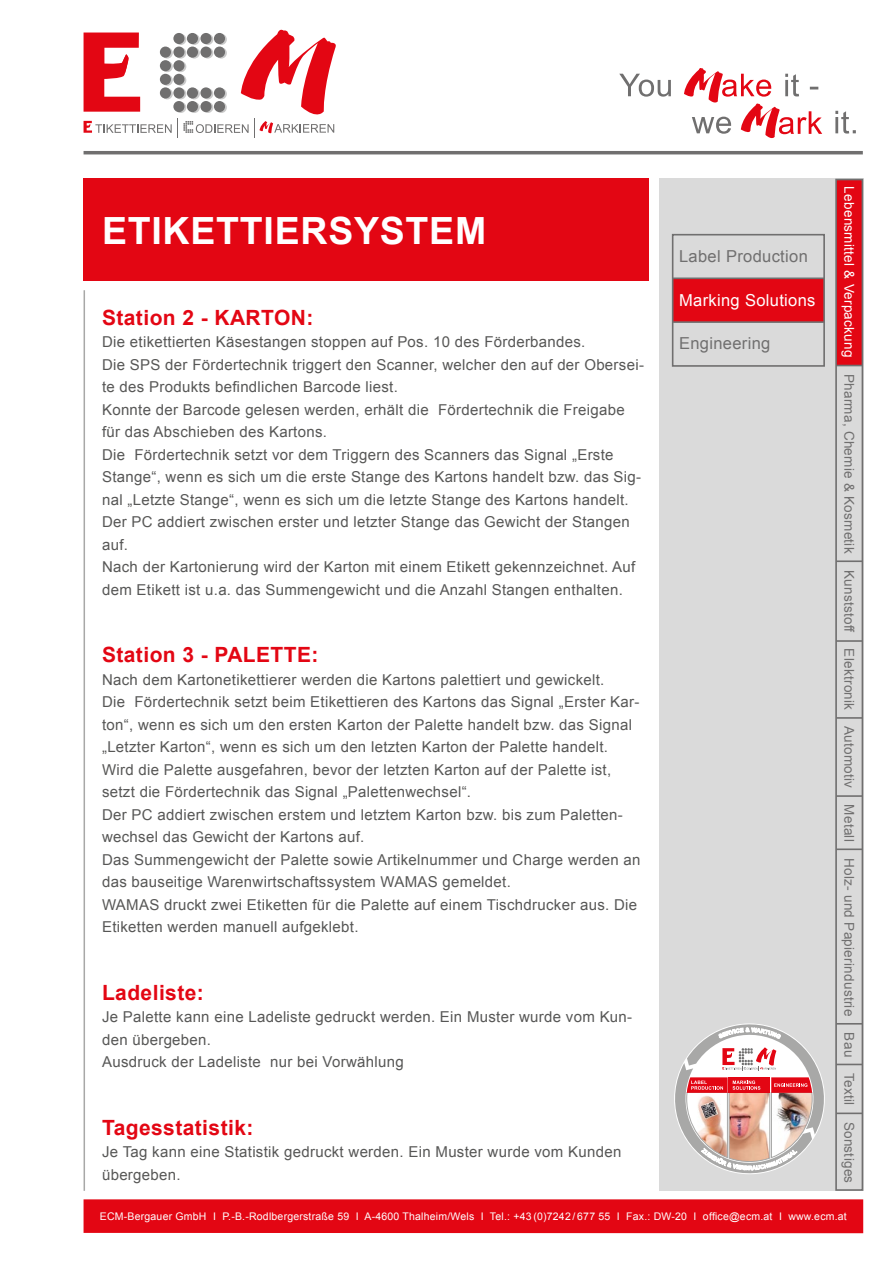
<style>
.page{position:relative;width:893px;height:1263px;background:#fff}
.page>*{position:absolute;margin:0;border:0;box-sizing:border-box;transform-origin:0 0}
.t1{font:700 37.5px "Arial";letter-spacing:.02em;color:#fff}
.t2{font:700 21px "Arial";letter-spacing:.02em;color:#e30613}
.t3{font:16.5px "Arial";letter-spacing:.02em;color:#706f6f}
.t4{font:16.5px "Arial";letter-spacing:.02em;color:#fff}
.t5{font:15px/22.5px "Arial";letter-spacing:.02em;color:#575756}
.t6{font:13.5px "Arial";letter-spacing:.02em;color:#706f6f}
.t7{font:10.5px "Arial";letter-spacing:.02em;color:#fff}
.s1{color:#fff}
</style>
<div class="page">
<div style="left:84px;top:1199px;width:779px;height:34px;background:#e30613"></div>
<div style="left:84px;top:179px;width:565px;height:102px;background:#e30613"></div>
<div style="left:659px;top:179px;width:204px;height:1012px;background:#dadada"></div>
<svg style="left:674px;top:1023px;width:151px;height:151px"></svg>
<div style="left:673px;top:278px;width:151px;height:44px;background:#e30613"></div>
<div style="left:672px;top:234px;width:153px;height:133px;border:2px solid #706f6f"></div>
<hr style="left:673px;top:277px;width:151px;height:2px;background:#706f6f">
<hr style="left:673px;top:321px;width:151px;height:2px;background:#706f6f">
<hr style="left:84px;top:290px;width:1px;height:901px;background:#a8a8a7">
<svg style="left:619px;top:68px;width:237px;height:71px"></svg>
<div style="left:836px;top:179px;width:26px;height:187px;background:#e30613"></div>
<div style="left:835px;top:179px;width:28px;height:1012px;border:2px solid #706f6f"></div>
<svg style="left:836px;top:365px;width:27px;height:1px"></svg>
<hr style="left:836px;top:560px;width:27px;height:2px;background:#706f6f">
<hr style="left:836px;top:640px;width:27px;height:2px;background:#706f6f">
<hr style="left:836px;top:717px;width:27px;height:2px;background:#706f6f">
<hr style="left:836px;top:795px;width:27px;height:2px;background:#706f6f">
<hr style="left:836px;top:848px;width:27px;height:2px;background:#706f6f">
<svg style="left:836px;top:1023px;width:27px;height:1px"></svg>
<svg style="left:836px;top:1064px;width:27px;height:1px"></svg>
<hr style="left:836px;top:1112px;width:27px;height:2px;background:#706f6f">
<hr style="left:84px;top:151px;width:779px;height:3px;background:#706f6f">
<svg style="left:84px;top:29px;width:252px;height:109px"></svg>
<h1 class="t1" style="left:102px;top:206px;width:386px">etikettiersystem</h1>
<h2 class="t2" style="left:102px;top:303px;width:213px">Station 2 - KARTON:</h2>
<p class="t5" style="left:102px;top:331px;width:543px">Die etikettierten Käsestangen stoppen auf Pos. 10 des Förderbandes.<br>Die SPS der Fördertechnik triggert den Scanner, welcher den auf der Obersei&shy;te des Produkts befindlichen Barcode liest.<br>Konnte der Barcode gelesen werden, erhält die Fördertechnik die Freigabe für das Abschieben des Kartons.<br>Die Fördertechnik setzt vor dem Triggern des Scanners das Signal „Erste Stange“, wenn es sich um die erste Stange des Kartons handelt bzw. das Sig&shy;nal „Letzte Stange“, wenn es sich um die letzte Stange des Kartons handelt.<br>Der PC addiert zwischen erster und letzter Stange das Gewicht der Stangen auf.<br>Nach der Kartonierung wird der Karton mit einem Etikett gekennzeichnet. Auf dem Etikett ist u.a. das Summengewicht und die Anzahl Stangen enthalten.</p>
<h2 class="t2" style="left:102px;top:641px;width:169px">Station 3 - PALETTE</h2>
<h2 class="t2" style="left:311px;top:641px;width:8px">:</h2>
<p class="t5" style="left:102px;top:668px;width:540px">Nach dem Kartonetikettierer werden die Kartons palettiert und gewickelt.<br>Die Fördertechnik setzt beim Etikettieren des Kartons das Signal „Erster Kar&shy;ton“, wenn es sich um den ersten Karton der Palette handelt bzw. das Signal „Letzter Karton“, wenn es sich um den letzten Karton der Palette handelt.<br>Wird die Palette ausgefahren, bevor der letzten Karton auf der Palette ist, setzt die Fördertechnik das Signal „Palettenwechsel“.<br>Der PC addiert zwischen erstem und letztem Karton bzw. bis zum Paletten&shy;wechsel das Gewicht der Kartons auf.<br>Das Summengewicht der Palette sowie Artikelnummer und Charge werden an das bauseitige Warenwirtschaftssystem WAMAS gemeldet.<br>WAMAS druckt zwei Etiketten für die Palette auf einem Tischdrucker aus. Die Etiketten werden manuell aufgeklebt.</p>
<h2 class="t2" style="left:102px;top:978px;width:103px">Ladeliste:</h2>
<p class="t5" style="left:102px;top:1006px;width:532px">Je Palette kann eine Ladeliste gedruckt werden. Ein Muster wurde vom Kun&shy;den übergeben.<br>Ausdruck der Ladeliste nur bei Vorwählung</p>
<h2 class="t2" style="left:102px;top:1113px;width:153px">Tagesstatistik:</h2>
<p class="t5" style="left:102px;top:1141px;width:521px">Je Tag kann eine Statistik gedruckt werden. Ein Muster wurde vom Kunden übergeben.</p>
<p class="t3" style="left:679px;top:246px;width:130px">Label Production</p>
<p class="t4" style="left:679px;top:289px;width:138px">Marking Solutions</p>
<p class="t3" style="left:679px;top:333px;width:93px">Engineering</p>
<p class="t6" style="left:858px;top:186px;width:998px;rotate:90deg"><span class="s1">Lebensmittel &amp; Verpackung</span> Pharma, Chemie &amp; Kosmetik Kunststoff Elektronik Automotiv Metall Holz- und Papierindustrie Bau Textil Sonstiges</p>
<p class="t7" style="left:100px;top:1209px;width:748px">ECM-Bergauer GmbH I P.-B.-Rodlbergerstraße 59 I A-4600 Thalheim/Wels I Tel.: +43 (0)7242 / 677 55 I Fax.: DW-20 I office@ecm.at I www.ecm.at</p>
</div>
